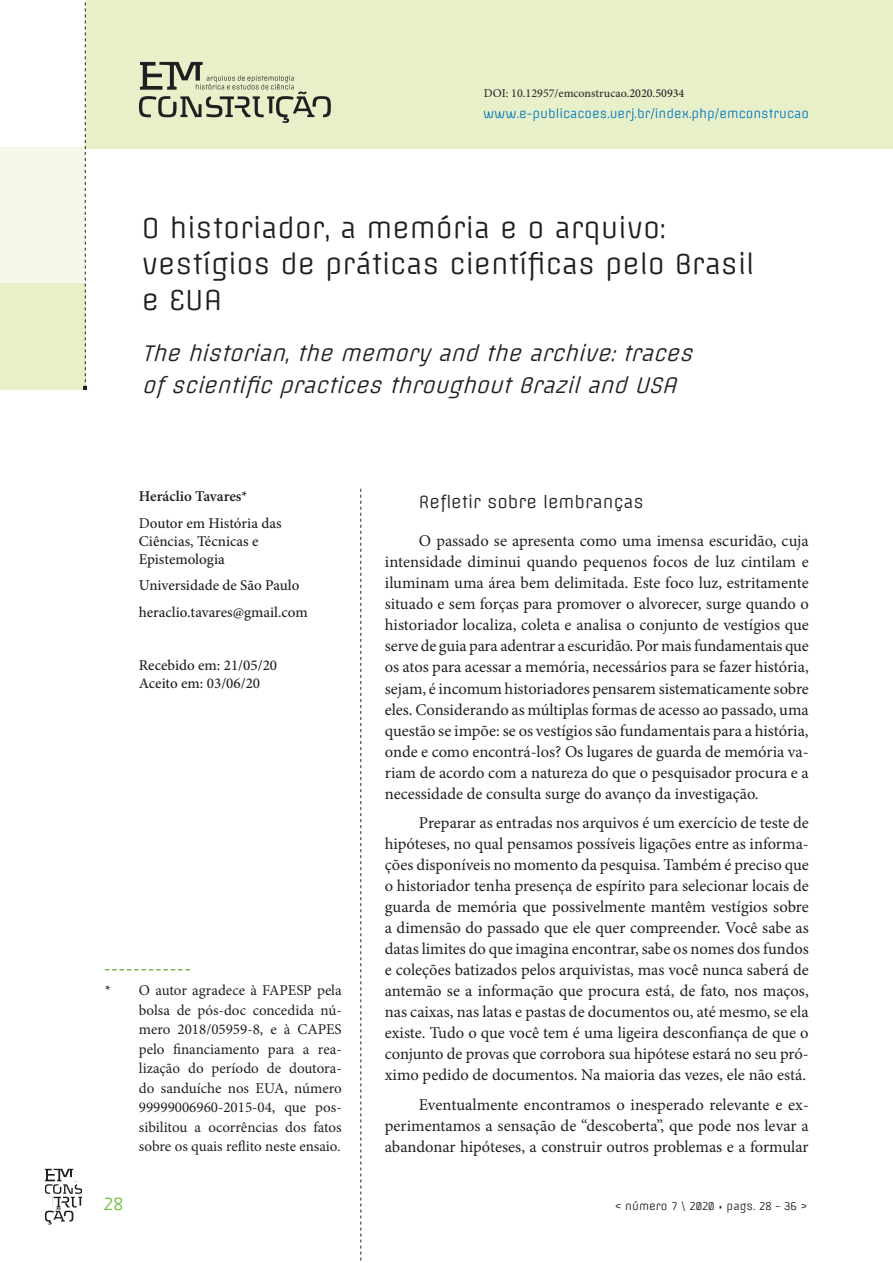
<style>
.page{position:relative;width:893px;height:1263px;background:#fff}
.page>*{position:absolute;margin:0;border:0;box-sizing:border-box;transform-origin:0 0}
.t1{font:27px/36px "Offside";color:#231f20}
.t2{font:italic 21px/31.5px "Offside";color:#231f20}
.t3{font:16.5px/21px "Minion Pro";color:#231f20;text-align:justify}
.t4{font:16.5px "Offside";color:#231f20}
.t5{font:16.5px "Offside";color:#71bf44}
.t6{font:15px/19.5px "Minion Pro";letter-spacing:-.005em;color:#231f20;text-align:justify}
.t7{font:500 15px/26.5px "Minion Pro";color:#231f20}
.t8{font:12px "Offside";color:#0077be}
.t9{font:500 12px "Minion Pro";color:#2c2d2c}
.t10{font:10.5px "Offside";color:#231f20}
.s1{font-weight:400;color:#231f20}
.s2{color:#231f20}
.s3{font-weight:600}
.s4{font-weight:400}
.s5{font-size:13.5px}
</style>
<div class="page">
<svg style="left:45px;top:1168px;width:37px;height:57px"></svg>
<div style="left:86px;top:0;width:807px;height:149px;background:#e8f0ca"></div>
<div style="left:0;top:147px;width:84px;height:137px;background:#f4f8e6"></div>
<div style="left:0;top:283px;width:85px;height:107px;background:#e8f0ca"></div>
<svg style="left:84px;top:0;width:3px;height:390px"></svg>
<svg style="left:139px;top:62px;width:192px;height:61px"></svg>
<svg style="left:360px;top:489px;width:1px;height:772px"></svg>
<svg style="left:105px;top:969px;width:85px;height:1px"></svg>
<p class="t9" style="left:484px;top:85px;width:202px"><span class="s1">DOI:</span> 10.12957/emconstrucao.<span class="s2">2020.50934</span></p>
<p class="t8" style="left:483px;top:106px;width:327px">www.e-publicacoes.uerj.br/index.php/emconstrucao</p>
<h1 class="t1" style="left:142px;top:210px;width:614px">O historiador, a memória e o arquivo: vestígios de práticas científicas pelo Brasil e EUA</h1>
<p class="t2" style="left:142px;top:338px;width:559px">The historian,the memoryand the archive:traces ofscientificpractices throughoutBraziland USA</p>
<p class="t7" style="left:139px;top:483px;width:144px"><span class="s3">Heráclio Tavares*<br></span><span class="s4">D</span>outor em História das</p>
<p class="t7" style="left:139px;top:532px;width:121px;line-height:18px">Ciências, Técnicas e<br>Epistemologia</p>
<p class="t7" style="left:139px;top:572px;width:170px">Universidade de São Paulo heraclio.tavares@gmail.com</p>
<p class="t7" style="left:139px;top:656px;width:140px;line-height:18px">Recebido em: 21/05/20<br>Aceito em: 03/06/20</p>
<p class="t6" style="left:139px;top:981px;width:204px;text-indent:-34px">* O autor agradece à FAPESP pela bolsa de pós-doc concedida nú&shy;mero 2018/05959-8, e à CAPES pelo financiamento para a rea&shy;lização do período de doutora&shy;do sanduíche nos EUA, número 99999006960-2015-04, que pos&shy;sibilitou a ocorrências dos fatos sobre os quais reflito neste ensaio.</p>
<p class="t4" style="left:419px;top:492px;width:227px">Refletir sobre lembranças</p>
<p class="t3" style="left:385px;top:531px;width:426px;text-indent:34px">O passado se apresenta como uma imensa escuridão, cuja intensidade diminui quando pequenos focos de luz cintilam e iluminam uma área bem delimitada. Este foco luz, estritamente situado e sem forças para promover o alvorecer, surge quando o historiador localiza, coleta e analisa o conjunto de vestígios que serve de guia para adentrar a escuridão. Por mais fundamentais que os atos para acessar a memória, necessários para se fazer história, sejam, é incomum historiadores pensarem sistematicamente sobre eles. Considerando as múltiplas formas de acesso ao passado, uma questão se impõe: se os vestígios são fundamentais para a história, onde e como encontrá-los? Os lugares de guarda de memória va&shy;riam de acordo com a natureza do que o pesquisador procura e a necessidade de consulta surge do avanço da investigação.</p>
<p class="t3" style="left:385px;top:812px;width:426px;text-indent:34px">Preparar as entradas nos arquivos é um exercício de teste de hipóteses, no qual pensamos possíveis ligações entre as informa&shy;ções disponíveis no momento da pesquisa. Também é preciso que o historiador tenha presença de espírito para selecionar locais de guarda de memória que possivelmente mantêm vestígios sobre a dimensão do passado que ele quer compreender. Você sabe as datas limites do que imagina encontrar, sabe os nomes dos fundos e coleções batizados pelos arquivistas, mas você nunca saberá de antemão se a informação que procura está, de fato, nos maços, nas caixas, nas latas e pastas de documentos ou, até mesmo, se ela existe. Tudo o que você tem é uma ligeira desconfiança de que o conjunto de provas que corrobora sua hipótese estará no seu pró&shy;ximo pedido de documentos. Na maioria das vezes, ele não está.</p>
<p class="t3" style="left:385px;top:1094px;width:426px;text-indent:34px">Eventualmente encontramos o inesperado relevante e ex&shy;perimentamos a sensação de “descoberta”, que pode nos levar a abandonar hipóteses, a construir outros problemas e a formular</p>
<p class="t5" style="left:104px;top:1194px;width:21px">28</p>
<p class="t10" style="left:615px;top:1200px;width:193px">&lt; número 7 \ 2020 <span class="s5">•</span> pags. 28 - 36 &gt;</p>
</div>
